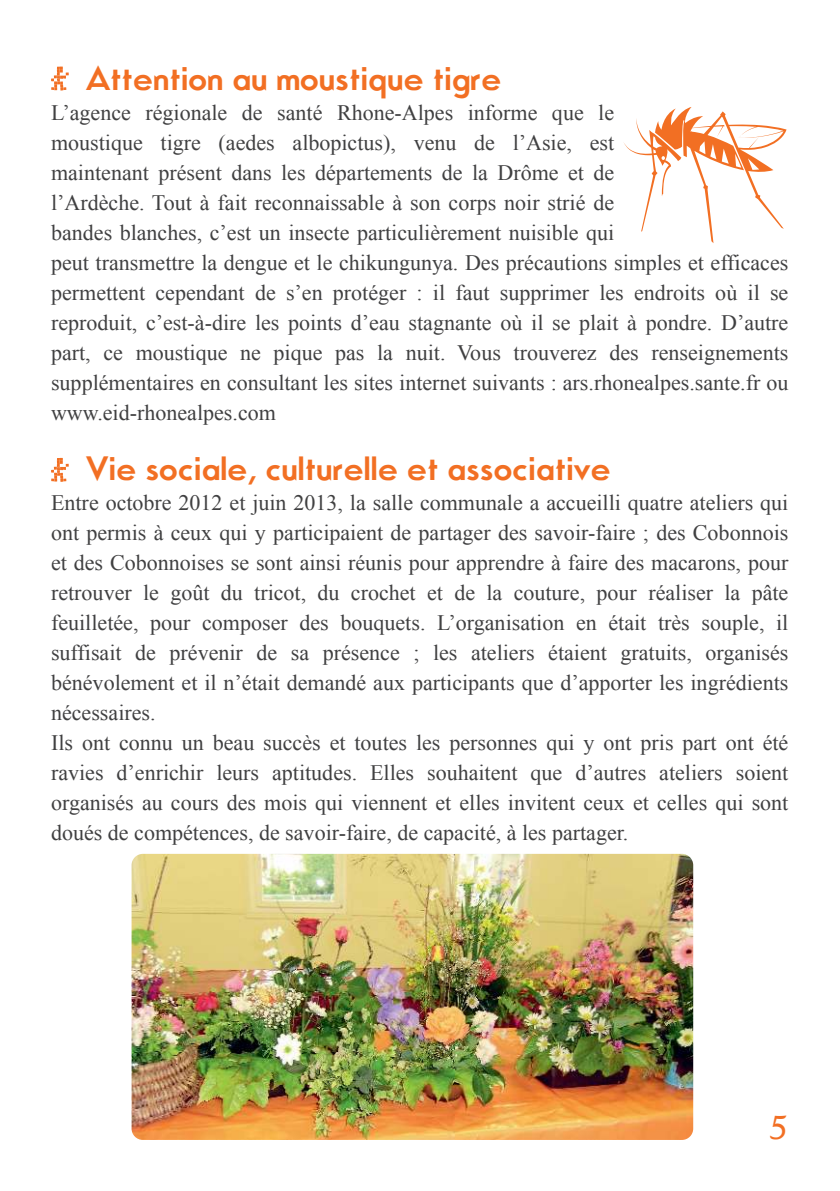
<style>
.page{position:relative;width:840px;height:1191px;background:#fff}
.page>*{position:absolute;margin:0;border:0;box-sizing:border-box;transform-origin:0 0}
.t1{font:700 32px "Movement";color:#f26f23}
.t2{font:italic 32px "Lucida Handwriting";color:#f26f23}
.t3{font:22px/30px "Times New Roman";color:#404041}
</style>
<div class="page">
<svg style="left:51px;top:67px;width:18px;height:24px"></svg>
<svg style="left:623px;top:107px;width:163px;height:136px"></svg>
<svg style="left:51px;top:458px;width:18px;height:24px"></svg>
<img style="left:131px;top:854px;width:561px;height:285px;border-radius:11px">
<h1 class="t1" style="left:86px;top:58px;width:416px">Attention au moustique tigre</h1>
<p class="t3" style="left:51px;top:100px;width:738px">L’agence régionale de santé Rhone-Alpes informe que le<br>moustique tigre (aedes albopictus), venu de l’Asie, est<br>maintenant présent dans les départements de la Drôme et de<br>l’Ardèche. Tout à fait reconnaissable à son corps noir strié de<br>bandes blanches, c’est un insecte particulièrement nuisible qui<br>peut transmettre la dengue et le chikungunya. Des précautions simples et efficaces permettent cependant de s’en protéger : il faut supprimer les endroits où il se reproduit, c’est-à-dire les points d’eau stagnante où il se plait à pondre. D’autre part, ce moustique ne pique pas la nuit. Vous trouverez des renseignements supplémentaires en consultant les sites internet suivants : ars.rhonealpes.sante.fr ou www.eid-rhonealpes.com</p>
<h1 class="t1" style="left:86px;top:448px;width:526px">Vie sociale, culturelle et associative</h1>
<p class="t3" style="left:51px;top:490px;width:738px">Entre octobre 2012 et juin 2013, la salle communale a accueilli quatre ateliers qui ont permis à ceux qui y participaient de partager des savoir-faire ; des Cobonnois et des Cobonnoises se sont ainsi réunis pour apprendre à faire des macarons, pour retrouver le goût du tricot, du crochet et de la couture, pour réaliser la pâte feuilletée, pour composer des bouquets. L’organisation en était très souple, il suffisait de prévenir de sa présence ; les ateliers étaient gratuits, organisés bénévolement et il n’était demandé aux participants que d’apporter les ingrédients nécessaires.<br>Ils ont connu un beau succès et toutes les personnes qui y ont pris part ont été ravies d’enrichir leurs aptitudes. Elles souhaitent que d’autres ateliers soient organisés au cours des mois qui viennent et elles invitent ceux et celles qui sont doués de compétences, de savoir-faire, de capacité, à les partager.</p>
<h1 class="t2" style="left:764px;top:1109px;width:23px">5</h1>
</div>
